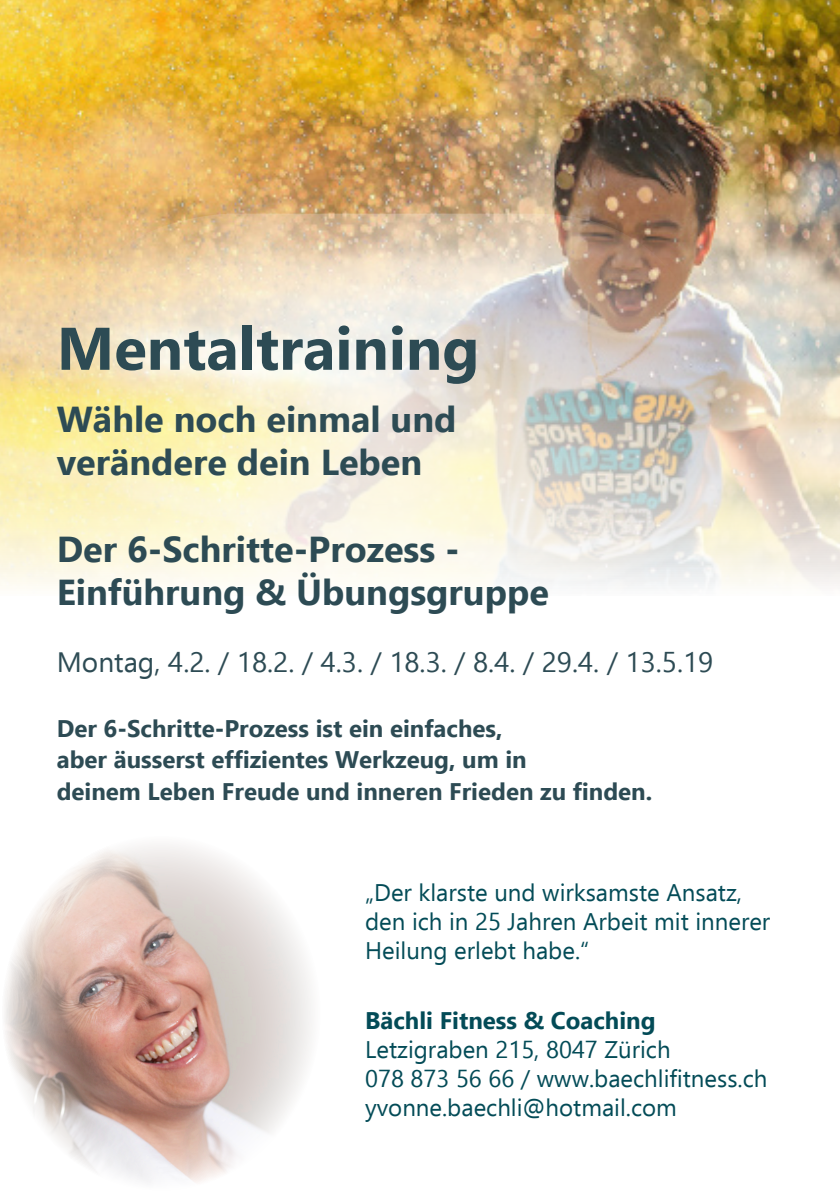
<style>
.page{position:relative;width:840px;height:1191px;background:#fff}
.page>*{position:absolute;margin:0;border:0;box-sizing:border-box;transform-origin:0 0}
.t1{font:700 60px "Ebrima";color:#2d4b54}
.t2{font:700 36px "Ebrima";color:#2d4b54}
.t3{font:28px "Ebrima";color:#2d4b54}
.t4{font:24px/28.8px "Ebrima";color:#034b57}
.t5{font:700 24px/31.2px "Ebrima";color:#2d4b54}
.t6{font:700 24px "Ebrima";color:#034b57}
</style>
<div class="page">
<img style="left:0;top:0;width:839px;height:586px">
<svg style="left:49px;top:214px;width:665px;height:404px;background:#ebe2cd"></svg>
<img style="left:4px;top:845px;width:308px;height:338px">
<p class="t1" style="left:57px;top:304px;width:424px">Mentaltraining</p>
<p class="t2" style="left:57px;top:393px;width:401px">Wähle noch einmal und</p>
<p class="t2" style="left:57px;top:436px;width:367px">verändere dein Leben</p>
<p class="t2" style="left:57px;top:522px;width:404px">Der 6-Schritte-Prozess -</p>
<p class="t2" style="left:57px;top:565px;width:493px">Einführung &amp; Übungsgruppe</p>
<p class="t3" style="left:57px;top:642px;width:657px">Montag, 4.2. / 18.2. / 4.3. / 18.3. / 8.4. / 29.4. / 13.5.19</p>
<p class="t5" style="left:57px;top:712px;width:596px">Der 6-Schritte-Prozess ist ein einfaches,<br>aber äusserst effizientes Werkzeug, um in<br>deinem Leben Freude und inneren Frieden zu finden.</p>
<p class="t4" style="left:365px;top:877px;width:406px">„Der klarste und wirksamste Ansatz, den ich in 25 Jahren Arbeit mit innerer<br>Heilung erlebt habe.“</p>
<p class="t6" style="left:365px;top:1003px;width:292px">Bächli Fitness &amp; Coaching</p>
<p class="t4" style="left:365px;top:1034px;width:307px">Letzigraben 215, 8047 Zürich</p>
<p class="t4" style="left:365px;top:1063px;width:403px">078 873 56 66 / www.baechlifitness.ch</p>
<p class="t4" style="left:365px;top:1092px;width:313px">yvonne.baechli@hotmail.com</p>
</div>
